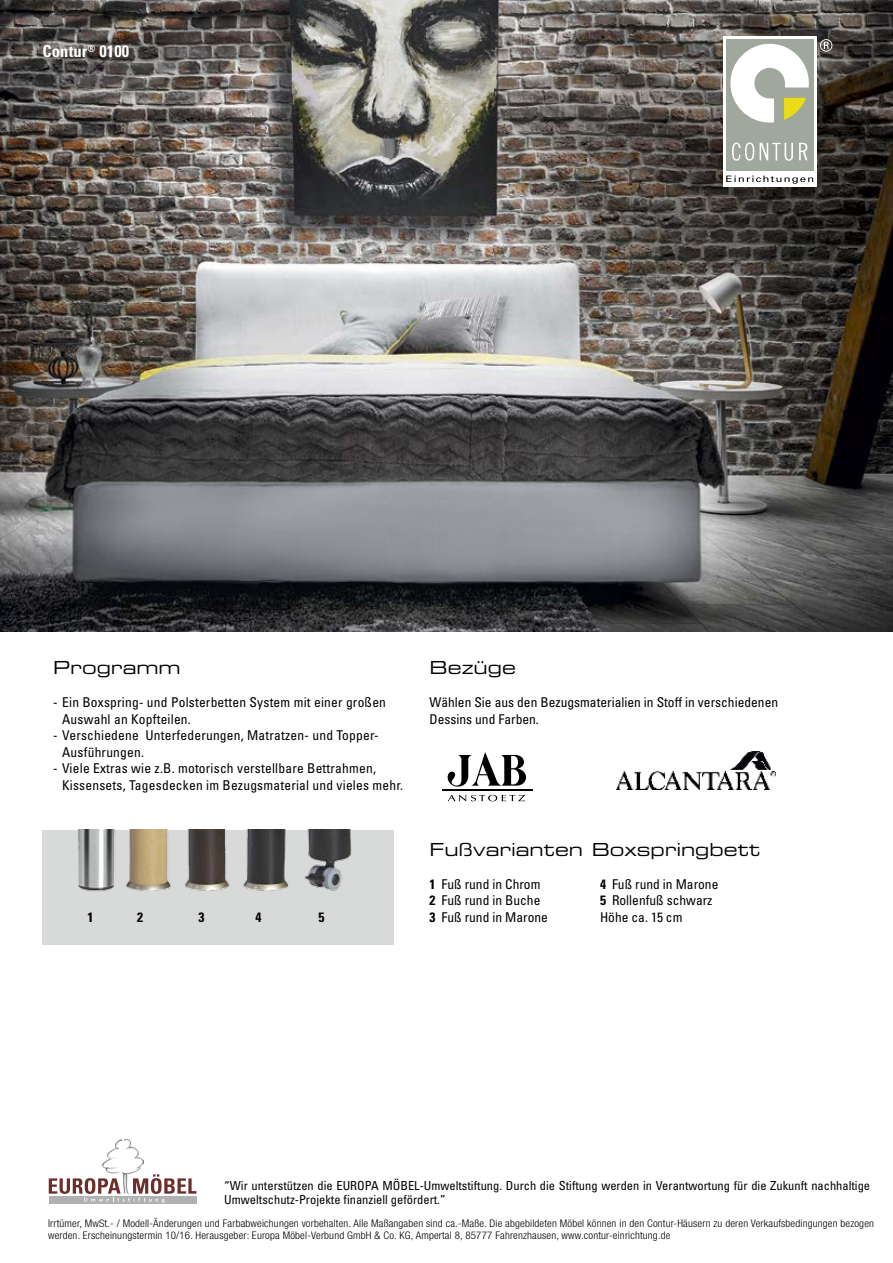
<style>
.page{position:relative;width:893px;height:1263px;background:#fff}
.page>*{position:absolute;margin:0;border:0;box-sizing:border-box;transform-origin:0 0}
.t1{font:18px "Eurostile Extended Two";color:#000}
.t2{font:700 condensed 16.5px "Univers";letter-spacing:.01em;color:#fff}
.t3{font:condensed 13.5px/16.5px "Univers";letter-spacing:.015em;color:#000}
.t4{font:700 condensed 13.5px "Univers";color:#000}
.t5{font:condensed 12.45px/14.2px "Univers";color:#000}
.t6{font:300 condensed 10.5px/12px "Helvetica Neue LT Pro";letter-spacing:.015em;color:#000;scale:1.04 1}
.s1{font-weight:700}
</style>
<div class="page">
<img style="left:102px;top:1138px;width:41px;height:36px">
<div style="left:49px;top:1196px;width:147px;height:8px;background:#b0b1b1"></div>
<svg style="left:49px;top:1174px;width:147px;height:29px"></svg>
<img style="left:0;top:0;width:893px;height:631px">
<div style="left:723px;top:36px;width:93px;height:150px;background:#fff"></div>
<svg style="left:726px;top:176px;width:87px;height:8px"></svg>
<div style="left:726px;top:39px;width:87px;height:132px;background:#a0a79c"></div>
<svg style="left:730px;top:44px;width:79px;height:79px"></svg>
<svg style="left:732px;top:142px;width:22px;height:19px"></svg>
<svg style="left:760px;top:143px;width:33px;height:18px"></svg>
<svg style="left:799px;top:143px;width:8px;height:17px"></svg>
<svg style="left:820px;top:39px;width:12px;height:13px"></svg>
<hr style="left:442px;top:789px;width:90px;height:2px;background:#000">
<svg style="left:448px;top:795px;width:77px;height:6px"></svg>
<svg style="left:447px;top:752px;width:79px;height:35px"></svg>
<img style="left:616px;top:752px;width:159px;height:37px">
<div style="left:43px;top:830px;width:351px;height:114px;background:#d8d9d9"></div>
<img style="left:78px;top:830px;width:274px;height:62px">
<p class="t2" style="left:43px;top:41px;width:88px">Contur<sup>®</sup> 0100</p>
<h1 class="t1" style="left:53px;top:656px;width:129px">Programm</h1>
<p class="t3" style="left:62px;top:694px;width:325px;text-indent:-9px">- Ein Boxspring- und Polsterbetten System mit einer großen<br>Auswahl an Kopfteilen.</p>
<p class="t3" style="left:62px;top:727px;width:318px;text-indent:-9px">- Verschiedene Unterfederungen, Matratzen- und Topper-<br>Ausführungen.</p>
<p class="t3" style="left:62px;top:760px;width:342px;text-indent:-9px">- Viele Extras wie z.B. motorisch verstellbare Bettrahmen,<br>Kissensets, Tagesdecken im Bezugsmaterial und vieles mehr.</p>
<h1 class="t1" style="left:429px;top:656px;width:88px">Bezüge</h1>
<p class="t3" style="left:429px;top:694px;width:350px">Wählen Sie aus den Bezugsmaterialien in Stoff in verschiedenen<br>Dessins und Farben.</p>
<h1 class="t1" style="left:429px;top:837px;width:332px">Fußvarianten Boxspringbett</h1>
<p class="t3" style="left:429px;top:876px;width:120px"><span class="s1">1</span> Fuß rund in Chrom<br><span class="s1">2</span> Fuß rund in Buche<br><span class="s1">3</span> Fuß rund in Marone</p>
<p class="t3" style="left:600px;top:876px;width:120px"><span class="s1">4</span> Fuß rund in Marone<br><span class="s1">5</span> Rollenfuß schwarz</p>
<p class="t4" style="left:88px;top:909px;width:7px">1</p>
<p class="t4" style="left:137px;top:909px;width:7px">2</p>
<p class="t4" style="left:199px;top:909px;width:7px">3</p>
<p class="t4" style="left:256px;top:909px;width:7px">4</p>
<p class="t4" style="left:319px;top:909px;width:7px">5</p>
<p class="t3" style="left:600px;top:909px;width:84px">Höhe ca. 15 cm</p>
<p class="t5" style="left:224px;top:1178px;width:647px">“Wir unterstützen die EUROPA MÖBEL-Umweltstiftung. Durch die Stiftung werden in Verantwortung für die Zukunft nachhaltige<br>Umweltschutz-Projekte finanziell gefördert.”</p>
<p class="t6" style="left:48px;top:1217px;width:796px">Irrtümer, MwSt.- / Modell-Änderungen und Farbabweichungen vorbehalten. Alle Maßangaben sind ca.-Maße. Die abgebildeten Möbel können in den Contur-Häusern zu deren Verkaufsbedingungen bezogen werden. Erscheinungstermin 10/16. Herausgeber: Europa Möbel-Verbund GmbH &amp; Co. KG, Ampertal 8, 85777 Fahrenzhausen, www.contur-einrichtung.de</p>
</div>
